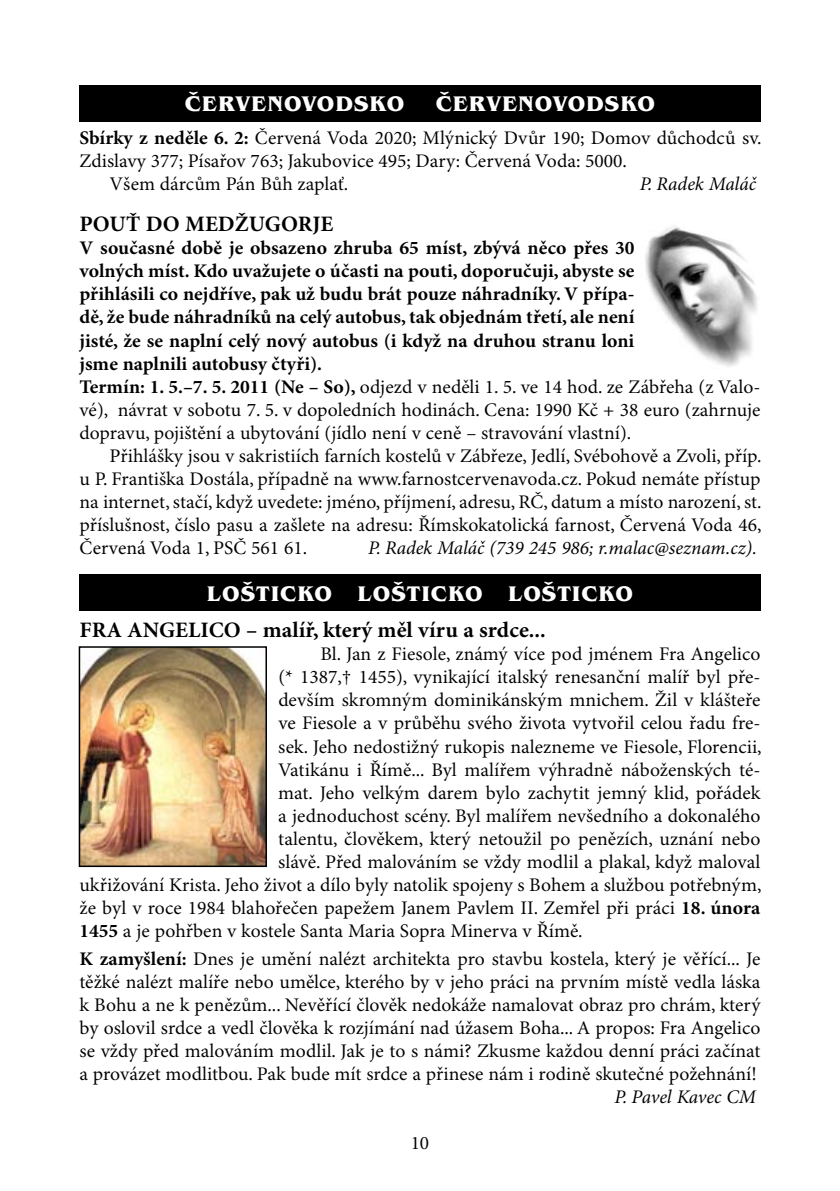
<style>
.page{position:relative;width:840px;height:1191px;background:#fff}
.page>*{position:absolute;margin:0;border:0;box-sizing:border-box;transform-origin:0 0}
.t1{font:700 22px "Minion Pro";color:#000}
.t2{font:700 21.8px "Benguiat Itc TOT";letter-spacing:.045em;color:#fff}
.t3{font:19.2px/23px "Minion Pro";color:#000;text-align:justify}
.t4{font:700 19.2px/23px "Minion Pro";color:#000}
.t5{font:italic 19.2px "Minion Pro";letter-spacing:-.005em;color:#000}
.t6{font:19px "Minion Pro";color:#000}
.s1{font-weight:700}
.s2{font-weight:400}
</style>
<div class="page">
<div style="left:79px;top:85px;width:681px;height:36px;background:#000"></div>
<div style="left:79px;top:574px;width:681px;height:37px;background:#000"></div>
<img style="left:82px;top:649px;width:182px;height:215px">
<div style="left:79px;top:646px;width:188px;height:221px;border:2px solid #000"></div>
<img style="left:645px;top:226px;width:112px;height:141px">
<p class="t2" style="left:185px;top:91px;width:221px">ČERVENOVODSKO</p>
<p class="t2" style="left:435px;top:91px;width:221px">ČERVENOVODSKO</p>
<p class="t3" style="left:79px;top:127px;width:683px"><span class="s1">Sbírky z neděle 6. 2:</span> Červená Voda 2020; Mlýnický Dvůr 190; Domov důchodců sv.</p>
<p class="t3" style="left:79px;top:150px;width:548px">Zdislavy 377; Písařov 763; Jakubovice 495; Dary: Červená Voda: 5000.</p>
<p class="t3" style="left:109px;top:173px;width:240px">Všem dárcům Pán Bůh zaplať.</p>
<p class="t5" style="left:639px;top:173px;width:118px">P. Radek Maláč</p>
<p class="t1" style="left:79px;top:211px;width:123px">POUŤ DO MED</p>
<p class="t1" style="left:235px;top:211px;width:99px">ŽUGORJE</p>
<p class="t4" style="left:79px;top:237px;width:682px">V současné době je obsazeno zhruba 65 míst, zbývá něco přes 30<br>volných míst. Kdo uvažujete o účasti na pouti, doporučuji, abyste se<br>přihlásili co nejdříve, pak už budu brát pouze náhradníky. V přípa-<br>dě, že bude náhradníků na celý autobus, tak objednám třetí, ale není<br>jisté, že se naplní celý nový autobus (i když na druhou stranu loni<br>jsme naplnili autobusy čtyři).<br>Termín: 1. 5.–7. 5. 2011 (Ne – So), <span class="s2">odjezd v neděli 1. 5. ve 14 hod. ze Zábřeha (z Valo&shy;vé), návrat v sobotu 7. 5. v dopoledních hodinách. Cena: 1990 Kč + 38 euro (zahrnuje dopravu, pojištění a ubytování (jídlo není v ceně – stravování vlastní).</span></p>
<p class="t3" style="left:79px;top:445px;width:683px;text-indent:30px">Přihlášky jsou v sakristiích farních kostelů v Zábřeze, Jedlí, Svébohově a Zvoli, příp. u P. Františka Dostála, případně na www.farnostcervenavoda.cz. Pokud nemáte přístup na internet, stačí, když uvedete: jméno, příjmení, adresu, RČ, datum a místo narození, st. příslušnost, číslo pasu a zašlete na adresu: Římskokatolická farnost, Červená Voda 46, Červená Voda 1, PSČ 561 61.</p>
<p class="t5" style="left:368px;top:536px;width:390px">P. Radek Maláč (739 245 986; r.malac@seznam.cz).</p>
<p class="t2" style="left:207px;top:581px;width:427px">LOŠTICKO LOŠTICKO LOŠTICKO</p>
<p class="t1" style="left:79px;top:617px;width:467px">FRA ANGELI CO – malíř, který měl víru a srdce...</p>
<p class="t3" style="left:320px;top:643px;width:441px">Bl. Jan z Fiesole, známý více pod jménem Fra Angelico</p>
<p class="t3" style="left:278px;top:666px;width:483px">(* 1387,† 1455), vynikající italský renesanční malíř byl pře-</p>
<p class="t3" style="left:278px;top:689px;width:483px">devším skromným dominikánským mnichem. Žil v klášteře</p>
<p class="t3" style="left:278px;top:712px;width:483px">ve Fiesole a v průběhu svého života vytvořil celou řadu fre-</p>
<p class="t3" style="left:278px;top:735px;width:484px">sek. Jeho nedostižný rukopis nalezneme ve Fiesole, Florencii,</p>
<p class="t3" style="left:278px;top:758px;width:483px">Vatikánu i Římě... Byl malířem výhradně náboženských té-</p>
<p class="t3" style="left:278px;top:781px;width:483px">mat. Jeho velkým darem bylo zachytit jemný klid, pořádek</p>
<p class="t3" style="left:278px;top:804px;width:483px">a jednoduchost scény. Byl malířem nevšedního a dokonalého</p>
<p class="t3" style="left:278px;top:827px;width:483px">talentu, člověkem, který netoužil po penězích, uznání nebo</p>
<p class="t3" style="left:278px;top:850px;width:483px">slávě. Před malováním se vždy modlil a plakal, když maloval</p>
<p class="t3" style="left:79px;top:873px;width:683px">ukřižování Krista. Jeho život a dílo byly natolik spojeny s Bohem a službou potřebným,</p>
<p class="t3" style="left:79px;top:896px;width:682px">že byl v roce 1984 blahořečen papežem Janem Pavlem II. Zemřel při práci <span class="s1">18. února</span></p>
<p class="t3" style="left:79px;top:919px;width:504px"><span class="s1">1455</span> a je pohřben v kostele Santa Maria Sopra Minerva v Římě.</p>
<p class="t3" style="left:79px;top:947px;width:682px"><span class="s1">K zamyšlení:</span> Dnes je umění nalézt architekta pro stavbu kostela, který je věřící... Je těžké nalézt malíře nebo umělce, kterého by v jeho práci na prvním místě vedla láska k Bohu a ne k penězům... Nevěřící člověk nedokáže namalovat obraz pro chrám, který by oslovil srdce a vedl člověka k rozjímání nad úžasem Boha... A propos: Fra Angelico se vždy před malováním modlil. Jak je to s námi? Zkusme každou denní práci začínat a provázet modlitbou. Pak bude mít srdce a přinese nám i rodině skutečné požehnání!</p>
<p class="t5" style="left:614px;top:1085px;width:143px">P. Pavel Kavec CM</p>
<p class="t6" style="left:410px;top:1131px;width:20px">10</p>
</div>
